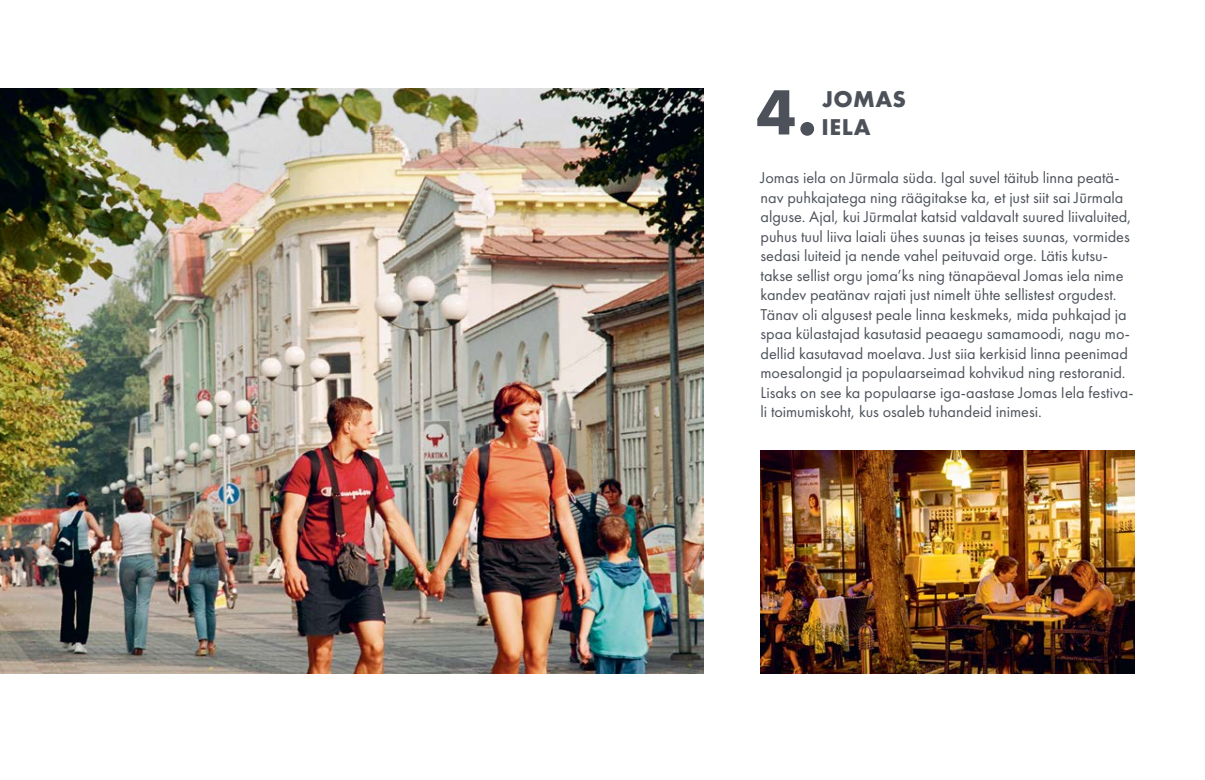
<style>
.page{position:relative;width:1205px;height:780px;background:#fff}
.page>*{position:absolute;margin:0;border:0;box-sizing:border-box;transform-origin:0 0}
.t1{font:66.25px "Futura PT Bold";color:#4d525a}
.t2{font:23.75px/28.5px "Futura PT Bold";letter-spacing:.02em;color:#4d525a}
.t3{font:16.25px/19.5px "Futura PT Book";color:#4d525a}
</style>
<div class="page">
<img style="left:760px;top:450px;width:374px;height:223px">
<img style="left:0;top:89px;width:703px;height:584px">
<h1 class="t1" style="left:756px;top:70px;width:62px">4.</h1>
<h2 class="t2" style="left:821px;top:84px;width:86px">JOMAS<br>IELA</h2>
<p class="t3" style="left:760px;top:168px;width:375px">Jomas iela on Jūrmala süda. Igal suvel täitub linna peatä&shy;nav puhkajatega ning räägitakse ka, et just siit sai Jūrmala alguse. Ajal, kui Jūrmalat katsid valdavalt suured liivaluited, puhus tuul liiva laiali ühes suunas ja teises suunas, vormides sedasi luiteid ja nende vahel peituvaid orge. Lätis kutsu&shy;takse sellist orgu joma’ks ning tänapäeval Jomas iela nime kandev peatänav rajati just nimelt ühte sellistest orgudest.<br>Tänav oli algusest peale linna keskmeks, mida puhkajad ja spaa külastajad kasutasid peaaegu samamoodi, nagu mo&shy;dellid kasutavad moelava. Just siia kerkisid linna peenimad moesalongid ja populaarseimad kohvikud ning restoranid.<br>Lisaks on see ka populaarse iga-aastase Jomas Iela festiva&shy;li toimumiskoht, kus osaleb tuhandeid inimesi.</p>
</div>
